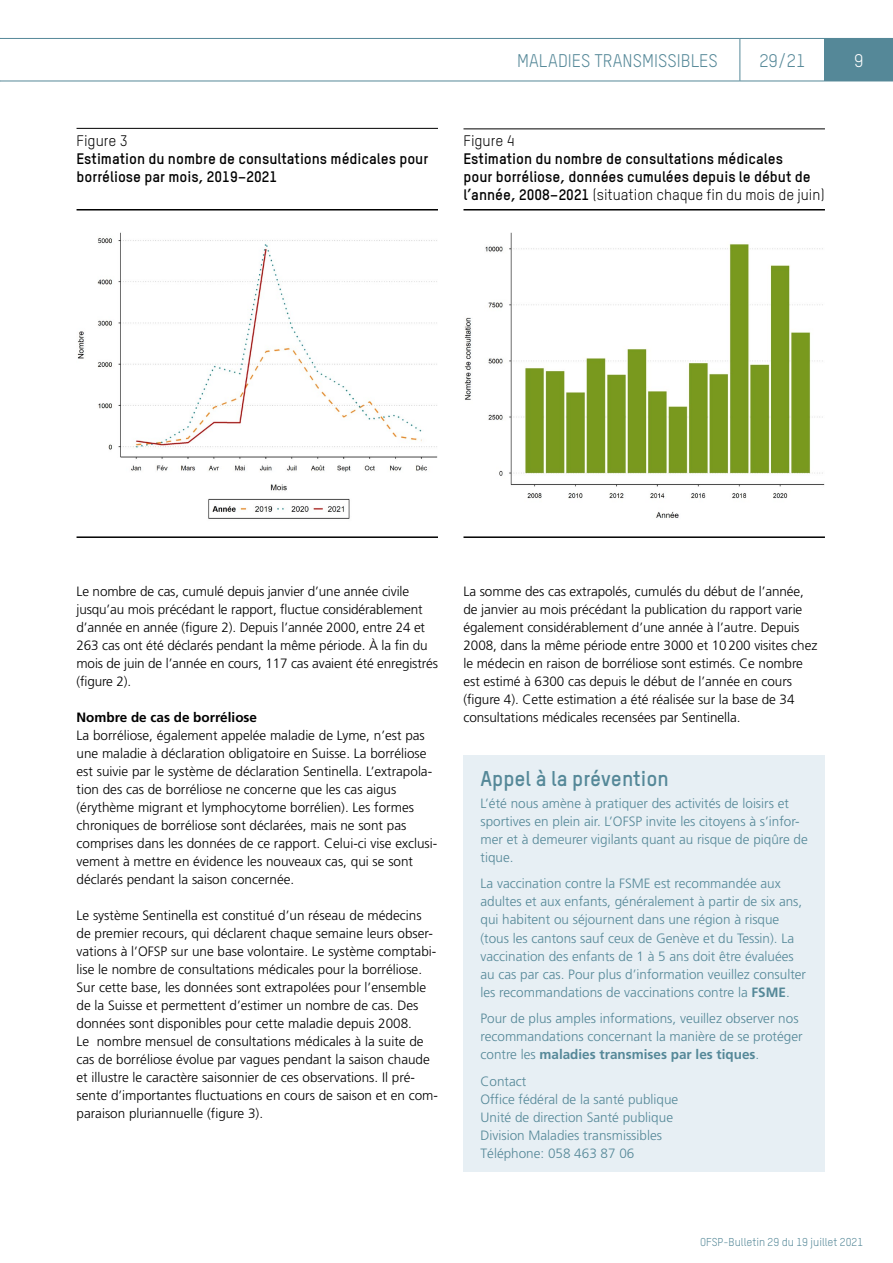
<style>
.page{position:relative;width:893px;height:1263px;background:#fff}
.page>*{position:absolute;margin:0;border:0;box-sizing:border-box;transform-origin:0 0}
.Text_Inhalte_Infobox_Titel{font:700 21px "TSTAR";color:#558898}
.t1{font:18px "TSTAR";color:#558898}
.t2{font:18px "TSTAR";color:#fff}
.t3{font:700 15px/18px "TSTAR";color:#000}
.Text_Inhalte_Lauftext_Normal{font:300 13.5px/18px "Frutiger";color:#000}
.Text_Inhalte_Infobox_Lauftext{font:300 13.5px/18px "Frutiger";color:#558898}
.Text_Inhalte_Titel_Ebene_3{font:700 13.5px "Frutiger";color:#000}
.t4{font:11.25px "TSTAR";color:#558898}
.s1{font-weight:400}
.s2{font-weight:700}
</style>
<div class="page">
<div style="left:825px;top:38px;width:68px;height:43px;background:#558898"></div>
<hr style="left:0;top:38px;width:740px;height:1px;background:#558898">
<hr style="left:740px;top:38px;width:85px;height:1px;background:#558898">
<hr style="left:740px;top:39px;width:1px;height:42px;background:#558898">
<hr style="left:0;top:81px;width:740px;height:1px;background:#558898">
<hr style="left:740px;top:81px;width:85px;height:1px;background:#558898">
<hr style="left:825px;top:81px;width:68px;height:1px;background:#558898">
<hr style="left:77px;top:209px;width:361px;height:1px;background:#000">
<hr style="left:77px;top:536px;width:361px;height:2px;background:#000">
<hr style="left:77px;top:128px;width:361px;height:1px;background:#000">
<img style="left:77px;top:232px;width:361px;height:287px">
<hr style="left:463px;top:209px;width:362px;height:1px;background:#000">
<hr style="left:463px;top:536px;width:362px;height:2px;background:#000">
<hr style="left:463px;top:129px;width:362px;height:1px;background:#000">
<img style="left:464px;top:232px;width:361px;height:286px">
<div style="left:463px;top:755px;width:362px;height:416px;background:#e7eff4"></div>
<p class="t3" style="left:77px;top:131px;width:353px"><span class="s1">Figure 3<br></span>Estimation du nombre de consultations médicales pour borréliose par mois, 2019–2021</p>
<h2 class="t1" style="left:517px;top:49px;width:202px">MALADIES TRANSMISSIBLES</h2>
<h2 class="t1" style="left:759px;top:49px;width:48px">29/21</h2>
<h2 class="t2" style="left:854px;top:49px;width:11px">9</h2>
<p class="t3" style="left:463px;top:131px;width:362px"><span class="s1">Figure 4<br></span>Estimation du nombre de consultations médicales<br>pour borréliose, données cumulées depuis le début de l’année, 2008–2021 <span class="s1">(situation chaque fin du mois de juin)</span></p>
<p class="Text_Inhalte_Lauftext_Normal" style="left:77px;top:582px;width:363px">Le nombre de cas, cumulé depuis janvier d’une année civile jusqu’au mois précédant le rapport, fluctue considérablement d’année en année (figure 2). Depuis l’année 2000, entre 24 et 263 cas ont été déclarés pendant la même période. À la fin du mois de juin de l’année en cours, 117 cas avaient été enregistrés (figure 2).</p>
<h3 class="Text_Inhalte_Titel_Ebene_3" style="left:77px;top:709px;width:182px">Nombre de cas de borréliose</h3>
<p class="Text_Inhalte_Lauftext_Normal" style="left:77px;top:726px;width:362px">La borréliose, également appelée maladie de Lyme, n’est pas une maladie à déclaration obligatoire en Suisse. La borréliose est suivie par le système de déclaration Sentinella. L’extrapola&shy;tion des cas de borréliose ne concerne que les cas aigus (érythème migrant et lymphocytome borrélien). Les formes chroniques de borréliose sont déclarées, mais ne sont pas comprises dans les données de ce rapport. Celui-ci vise exclusi&shy;vement à mettre en évidence les nouveaux cas, qui se sont déclarés pendant la saison concernée.</p>
<p class="Text_Inhalte_Lauftext_Normal" style="left:77px;top:906px;width:363px">Le système Sentinella est constitué d’un réseau de médecins de premier recours, qui déclarent chaque semaine leurs obser&shy;vations à l’OFSP sur une base volontaire. Le système comptabi&shy;lise le nombre de consultations médicales pour la borréliose.<br>Sur cette base, les données sont extrapolées pour l’ensemble de la Suisse et permettent d’estimer un nombre de cas. Des données sont disponibles pour cette maladie depuis 2008.<br>Le nombre mensuel de consultations médicales à la suite de cas de borréliose évolue par vagues pendant la saison chaude et illustre le caractère saisonnier de ces observations. Il pré&shy;sente d’importantes fluctuations en cours de saison et en com&shy;paraison pluriannuelle (figure 3).</p>
<p class="Text_Inhalte_Lauftext_Normal" style="left:463px;top:582px;width:355px">La somme des cas extrapolés, cumulés du début de l’année, de janvier au mois précédant la publication du rapport varie également considérablement d’une année à l’autre. Depuis 2008, dans la même période entre 3000 et 10200 visites chez le médecin en raison de borréliose sont estimés. Ce nombre est -estimé à 6300 cas depuis le début de l’année en cours (figure 4). Cette estimation a été réalisée sur la base de 34 consultations médicales recensées par Sentinella.</p>
<h3 class="Text_Inhalte_Infobox_Titel" style="left:480px;top:765px;width:190px">Appel à la prévention</h3>
<p class="Text_Inhalte_Infobox_Lauftext" style="left:480px;top:794px;width:329px">L’été nous amène à pratiquer des activités de loisirs et sportives en plein air. L’OFSP invite les citoyens à s’infor&shy;mer et à demeurer vigilants quant au risque de piqûre de tique.</p>
<p class="Text_Inhalte_Infobox_Lauftext" style="left:480px;top:875px;width:327px">La vaccination contre la FSME est recommandée aux adultes et aux enfants, généralement à partir de six ans, qui habitent ou séjournent dans une région à risque (tous les cantons sauf ceux de Genève et du Tessin). La vaccination des enfants de 1 à 5 ans doit être évaluées au cas par cas. Pour plus d’information veuillez consulter les recommandations de vaccinations contre la <span class="s2">FSME</span>.</p>
<p class="Text_Inhalte_Infobox_Lauftext" style="left:480px;top:1009px;width:324px">Pour de plus amples informations, veuillez observer nos recommandations concernant la manière de se protéger contre les <span class="s2">maladies transmises par les tiques</span>.</p>
<p class="Text_Inhalte_Infobox_Lauftext" style="left:480px;top:1072px;width:199px">Contact<br>Office fédéral de la santé publique<br>Unité de direction Santé publique<br>Division Maladies transmissibles<br>Téléphone: 058 463 87 06</p>
<p class="t4" style="left:700px;top:1235px;width:165px">OFSP-Bulletin 29 du 19 juillet 2021</p>
</div>
